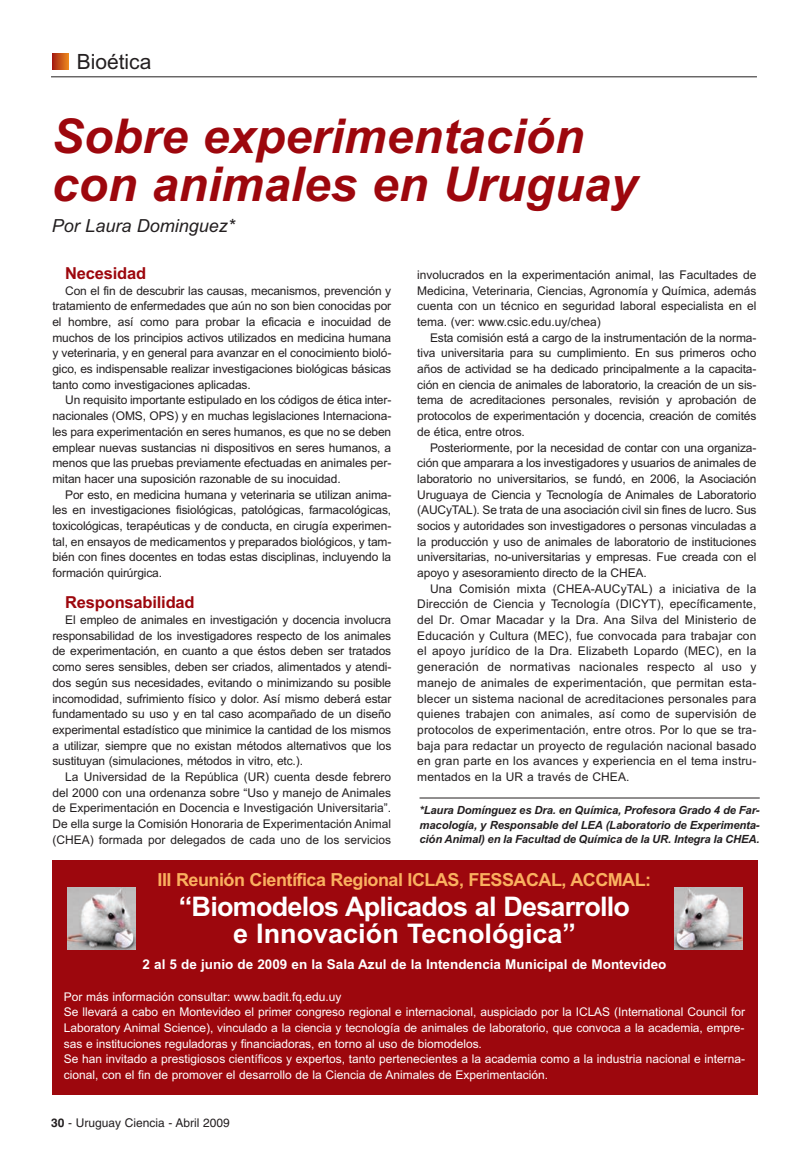
<style>
.page{position:relative;width:808px;height:1149px;background:#fff}
.page>*{position:absolute;margin:0;border:0;box-sizing:border-box;transform-origin:0 0}
.t1{font:italic 700 48px/47.1px "Arial";color:#9d070d}
.t2{font:700 27px/27px "Arial";letter-spacing:-.03em;color:#fff;text-align:center}
.t3{font:21px "Arial";color:#231f20}
.t4{font:700 18px "Arial";letter-spacing:-.03em;color:#fab05f}
.t5{font:italic 18px "Arial";color:#231f20}
.t6{font:700 16.5px "Arial";letter-spacing:-.01em;color:#9d070d}
.t7{font:700 13.5px "Arial";color:#fff}
.t8{font:12px/15.8px "Arial";letter-spacing:-.01em;color:#231f20;text-align:justify}
.t9{font:12px/15.8px "Arial";letter-spacing:-.005em;color:#fff}
.t10{font:12px "Helvetica";color:#231f20}
.t11{font:italic 700 11.25px/14.7px "Arial";letter-spacing:-.01em;color:#231f20;text-align:justify}
.s1{font-weight:700}
</style>
<div class="page">
<hr style="left:51px;top:77px;width:706px;height:1px;background:#231f20">
<svg style="left:53px;top:53px;width:16px;height:16px"></svg>
<div style="left:52px;top:860px;width:705px;height:234px;background:#9d070d"></div>
<img style="left:68px;top:887px;width:67px;height:62px">
<hr style="left:419px;top:797px;width:341px;height:1px;background:#231f20">
<img style="left:675px;top:887px;width:67px;height:62px">
<h3 class="t3" style="left:77px;top:50px;width:76px">Bioética</h3>
<h1 class="t1" style="left:52px;top:113px;width:587px">Sobre experimentación con animales en Uruguay</h1>
<h3 class="t5" style="left:52px;top:215px;width:185px">Por Laura Dominguez*</h3>
<h3 class="t6" style="left:65px;top:263px;width:83px">Necesidad</h3>
<p class="t8" style="left:52px;top:282px;width:340px;text-indent:13px">Con el fin de descubrir las causas, mecanismos, prevención y tratamiento de enfermedades que aún no son bien conocidas por el hombre, así como para probar la eficacia e inocuidad de muchos de los principios activos utilizados en medicina humana y veterinaria, y en general para avanzar en el conocimiento bioló&shy;gico, es indispensable realizar investigaciones biológicas básicas tanto como investigaciones aplicadas.</p>
<p class="t8" style="left:52px;top:392px;width:340px;text-indent:13px">Un requisito importante estipulado en los códigos de ética inter&shy;nacionales (OMS, OPS) y en muchas legislaciones Internaciona&shy;les para experimentación en seres humanos, es que no se deben emplear nuevas sustancias ni dispositivos en seres humanos, a menos que las pruebas previamente efectuadas en animales per&shy;mitan hacer una suposición razonable de su inocuidad.</p>
<p class="t8" style="left:52px;top:486px;width:340px;text-indent:13px">Por esto, en medicina humana y veterinaria se utilizan anima&shy;les en investigaciones fisiológicas, patológicas, farmacológicas, toxicológicas, terapéuticas y de conducta, en cirugía experimen&shy;tal, en ensayos de medicamentos y preparados biológicos, y tam&shy;bién con fines docentes en todas estas disciplinas, incluyendo la formación quirúrgica.</p>
<h3 class="t6" style="left:65px;top:593px;width:131px">Responsabilidad</h3>
<p class="t8" style="left:52px;top:612px;width:340px;text-indent:13px">El empleo de animales en investigación y docencia involucra responsabilidad de los investigadores respecto de los animales de experimentación, en cuanto a que éstos deben ser tratados como seres sensibles, deben ser criados, alimentados y atendi&shy;dos según sus necesidades, evitando o minimizando su posible incomodidad, sufrimiento físico y dolor. Así mismo deberá estar fundamentado su uso y en tal caso acompañado de un diseño experimental estadístico que minimice la cantidad de los mismos a utilizar, siempre que no existan métodos alternativos que los sustituyan (simulaciones, métodos in vitro, etc.).</p>
<p class="t8" style="left:52px;top:768px;width:340px;text-indent:13px">La Universidad de la República (UR) cuenta desde febrero del 2000 con una ordenanza sobre “Uso y manejo de Animales de Experimentación en Docencia e Investigación Universitaria”.<br>De ella surge la Comisión Honoraria de Experimentación Animal (CHEA) formada por delegados de cada uno de los servicios</p>
<p class="t8" style="left:417px;top:267px;width:341px">involucrados en la experimentación animal, las Facultades de Medicina, Veterinaria, Ciencias, Agronomía y Química, además cuenta con un técnico en seguridad laboral especialista en el tema. (ver: www.csic.edu.uy/chea)</p>
<p class="t8" style="left:417px;top:329px;width:341px;text-indent:13px">Esta comisión está a cargo de la instrumentación de la norma&shy;tiva universitaria para su cumplimiento. En sus primeros ocho años de actividad se ha dedicado principalmente a la capacita&shy;ción en ciencia de animales de laboratorio, la creación de un sis&shy;tema de acreditaciones personales, revisión y aprobación de protocolos de experimentación y docencia, creación de comités de ética, entre otros.</p>
<p class="t8" style="left:417px;top:439px;width:341px;text-indent:13px">Posteriormente, por la necesidad de contar con una organiza&shy;ción que amparara a los investigadores y usuarios de animales de laboratorio no universitarios, se fundó, en 2006, la Asociación Uruguaya de Ciencia y Tecnología de Animales de Laboratorio (AUCyTAL). Se trata de una asociación civil sin fines de lucro. Sus socios y autoridades son investigadores o personas vinculadas a la producción y uso de animales de laboratorio de instituciones universitarias, no-universitarias y empresas. Fue creada con el apoyo y asesoramiento directo de la CHEA.</p>
<p class="t8" style="left:417px;top:580px;width:341px;text-indent:13px">Una Comisión mixta (CHEA-AUCyTAL) a iniciativa de la Dirección de Ciencia y Tecnología (DICYT), epecíficamente, del Dr. Omar Macadar y la Dra. Ana Silva del Ministerio de Educación y Cultura (MEC), fue convocada para trabajar con el apoyo jurídico de la Dra. Elizabeth Lopardo (MEC), en la generación de normativas nacionales respecto al uso y manejo de animales de experimentación, que permitan esta&shy;blecer un sistema nacional de acreditaciones personales para quienes trabajen con animales, así como de supervisión de protocolos de experimentación, entre otros. Por lo que se tra&shy;baja para redactar un proyecto de regulación nacional basado en gran parte en los avances y experiencia en el tema instru&shy;mentados en la UR a través de CHEA.</p>
<p class="t11" style="left:419px;top:802px;width:342px">*Laura Domínguez es Dra. en Química, Profesora Grado 4 de Far&shy;macología, y Responsable del LEA (Laboratorio de Experimenta&shy;ción Animal) en la Facultad de Química de la UR. Integra la CHEA.</p>
<h3 class="t4" style="left:158px;top:868px;width:495px">III Reunión Científica Regional ICLAS, FESSACAL, ACCMAL:</h3>
<h2 class="t2" style="left:179px;top:892px;width:453px">“Biomodelos Aplicados al Desarrollo e Innovación Tecnológica”</h2>
<p class="t7" style="left:143px;top:956px;width:525px">2 al 5 de junio de 2009 en la Sala Azul de la Intendencia Municipal de Montevideo</p>
<p class="t9" style="left:64px;top:988px;width:683px">Por más información consultar: www.badit.fq.edu.uy<br>Se llevará a cabo en Montevideo el primer congreso regional e internacional, auspiciado por la ICLAS (International Council for Laboratory Animal Science), vinculado a la ciencia y tecnología de animales de laboratorio, que convoca a la academia, empre&shy;sas e instituciones reguladoras y financiadoras, en torno al uso de biomodelos.<br>Se han invitado a prestigiosos científicos y expertos, tanto pertenecientes a la academia como a la industria nacional e interna&shy;cional, con el fin de promover el desarrollo de la Ciencia de Animales de Experimentación.</p>
<p class="t10" style="left:51px;top:1117px;width:180px"><span class="s1">30</span> - Uruguay Ciencia - Abril 2009</p>
</div>
